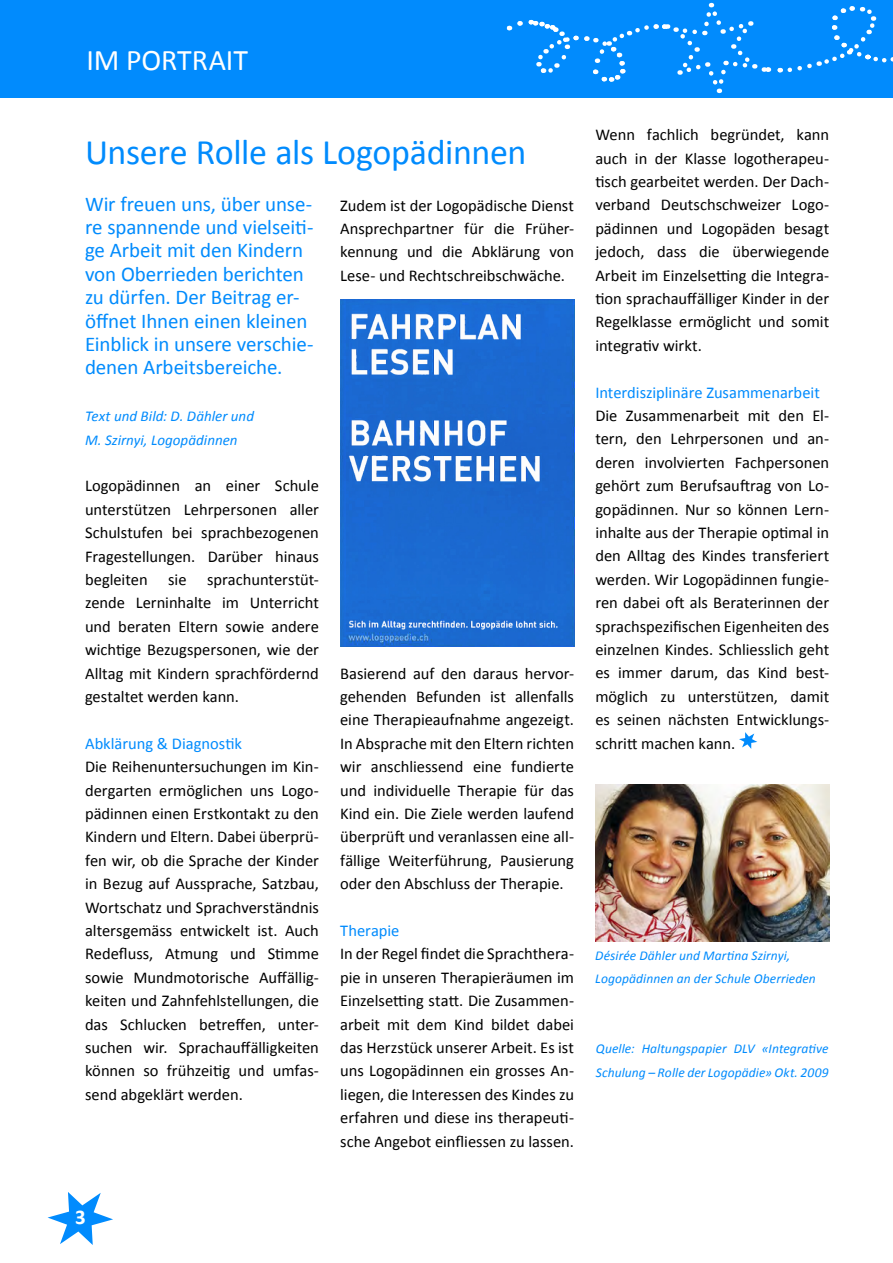
<style>
.page{position:relative;width:893px;height:1263px;background:#fff}
.page>*{position:absolute;margin:0;border:0;box-sizing:border-box;transform-origin:0 0}
.Titel_Inhalt{font:36px "Calibri";letter-spacing:-.01em;color:#018bfd}
.Rubrik_rechts{font:30px "Calibri";letter-spacing:-.005em;color:#fff}
.Lead_Inhalt{font:21px/23.4px "Calibri";letter-spacing:-.005em;color:#018bfd}
.Seitenzahl_rechts{font:700 21px "Calibri";color:#fff}
._00_Grundtext{font:16.5px/23.4px "Calibri";color:#000;text-align:justify}
.Zwischentitel_Inhalt{font:16.5px "Calibri";color:#018bfd}
.Autor_Inhalt{font:italic 15px/23.4px "Calibri";color:#018bfd}
._00_Grundtext-2{font:italic 13.5px/23.4px "Calibri";letter-spacing:.005em;color:#018bfd}
.Bildlegende{font:italic 13.5px "Calibri";letter-spacing:.005em;color:#018bfd}
</style>
<div class="page">
<div style="left:0;top:0;width:893px;height:98px;background:#018bfd"></div>
<svg style="left:48px;top:1192px;width:65px;height:53px"></svg>
<svg style="left:761px;top:6px;width:132px;height:67px"></svg>
<svg style="left:506px;top:3px;width:249px;height:90px"></svg>
<svg style="left:739px;top:732px;width:18px;height:17px"></svg>
<img style="left:340px;top:300px;width:234px;height:346px">
<img style="left:595px;top:784px;width:234px;height:157px">
<p class="Rubrik_rechts" style="left:87px;top:39px;width:163px">IM PORTRAIT</p>
<p class="Titel_Inhalt" style="left:85px;top:127px;width:443px">Unsere Rolle als Logopädinnen</p>
<p class="Lead_Inhalt" style="left:85px;top:191px;width:230px">Wir freuen uns, über unse&shy;re spannende und vielseiti&shy;ge Arbeit mit den Kindern von Oberrieden berichten zu dürfen. Der Beitrag er&shy;öffnet Ihnen einen kleinen<br>Einblick in unsere verschie&shy;denen Arbeitsbereiche.</p>
<p class="Autor_Inhalt" style="left:85px;top:404px;width:171px">Text und Bild: D. Dähler und<br>M. Szirnyi, Logopädinnen</p>
<p class="_00_Grundtext" style="left:85px;top:474px;width:235px">Logopädinnen an einer Schule unterstützen Lehrpersonen aller Schulstufen bei sprachbezogenen Fragestellungen. Darüber hinaus begleiten sie sprachunterstüt&shy;zende Lerninhalte im Unterricht und beraten Eltern sowie andere wichtige Bezugspersonen, wie der Alltag mit Kindern sprachfördernd gestaltet werden kann.</p>
<p class="Zwischentitel_Inhalt" style="left:85px;top:732px;width:159px">Abklärung &amp; Diagnostik</p>
<p class="_00_Grundtext" style="left:85px;top:755px;width:235px">Die Reihenuntersuchungen im Kin&shy;dergarten ermöglichen uns Logo&shy;pädinnen einen Erstkontakt zu den Kindern und Eltern. Dabei überprü&shy;fen wir, ob die Sprache der Kinder in Bezug auf Aussprache, Satzbau, Wortschatz und Sprachverständnis altersgemäss entwickelt ist. Auch Redefluss, Atmung und Stimme sowie Mundmotorische Auffällig&shy;keiten und Zahnfehlstellungen, die das Schlucken betreffen, unter&shy;suchen wir. Sprachauffälligkeiten können so frühzeitig und umfas&shy;send abgeklärt werden.</p>
<p class="_00_Grundtext" style="left:340px;top:193px;width:235px">Zudem ist der Logopädische Dienst Ansprechpartner für die Früher&shy;kennung und die Abklärung von Lese- und Rechtschreibschwäche.</p>
<p class="_00_Grundtext" style="left:340px;top:661px;width:235px">Basierend auf den daraus hervor&shy;gehenden Befunden ist allenfalls eine Therapieaufnahme angezeigt.<br>In Absprache mit den Eltern richten wir anschliessend eine fundierte und individuelle Therapie für das Kind ein. Die Ziele werden laufend überprüft und veranlassen eine all&shy;fällige Weiterführung, Pausierung oder den Abschluss der Therapie.</p>
<p class="Zwischentitel_Inhalt" style="left:340px;top:919px;width:61px">Therapie</p>
<p class="_00_Grundtext" style="left:340px;top:942px;width:235px">In der Regel findet die Sprachthera&shy;pie in unseren Therapieräumen im Einzelsetting statt. Die Zusammen&shy;arbeit mit dem Kind bildet dabei das Herzstück unserer Arbeit. Es ist uns Logopädinnen ein grosses An&shy;liegen, die Interessen des Kindes zu erfahren und diese ins therapeuti&shy;sche Angebot einfliessen zu lassen.</p>
<p class="_00_Grundtext" style="left:595px;top:123px;width:235px">Wenn fachlich begründet, kann auch in der Klasse logotherapeu&shy;tisch gearbeitet werden. Der Dach&shy;verband Deutschschweizer Logo&shy;pädinnen und Logopäden besagt jedoch, dass die überwiegende Arbeit im Einzelsetting die Integra&shy;tion sprachauffälliger Kinder in der Regelklasse ermöglicht und somit integrativ wirkt.</p>
<p class="Zwischentitel_Inhalt" style="left:595px;top:381px;width:226px">Interdisziplinäre Zusammenarbeit</p>
<p class="_00_Grundtext" style="left:595px;top:403px;width:235px">Die Zusammenarbeit mit den El&shy;tern, den Lehrpersonen und an&shy;deren involvierten Fachpersonen gehört zum Berufsauftrag von Lo&shy;gopädinnen. Nur so können Lern&shy;inhalte aus der Therapie optimal in den Alltag des Kindes transferiert werden. Wir Logopädinnen fungie&shy;ren dabei oft als Beraterinnen der sprachspezifischen Eigenheiten des einzelnen Kindes. Schliesslich geht es immer darum, das Kind best&shy;möglich zu unterstützen, damit es seinen nächsten Entwicklungs&shy;schritt machen kann.</p>
<p class="Bildlegende" style="left:595px;top:946px;width:196px">Désirée Dähler und Martina Szirnyi,</p>
<p class="Bildlegende" style="left:595px;top:969px;width:222px">Logopädinnen an der Schule Oberrieden</p>
<p class="_00_Grundtext-2" style="left:596px;top:1036px;width:234px">Quelle: Haltungspapier DLV «Integrative<br>Schulung – Rolle der Logopädie» Okt. 2009</p>
<p class="Seitenzahl_rechts" style="left:75px;top:1202px;width:12px">3</p>
</div>
